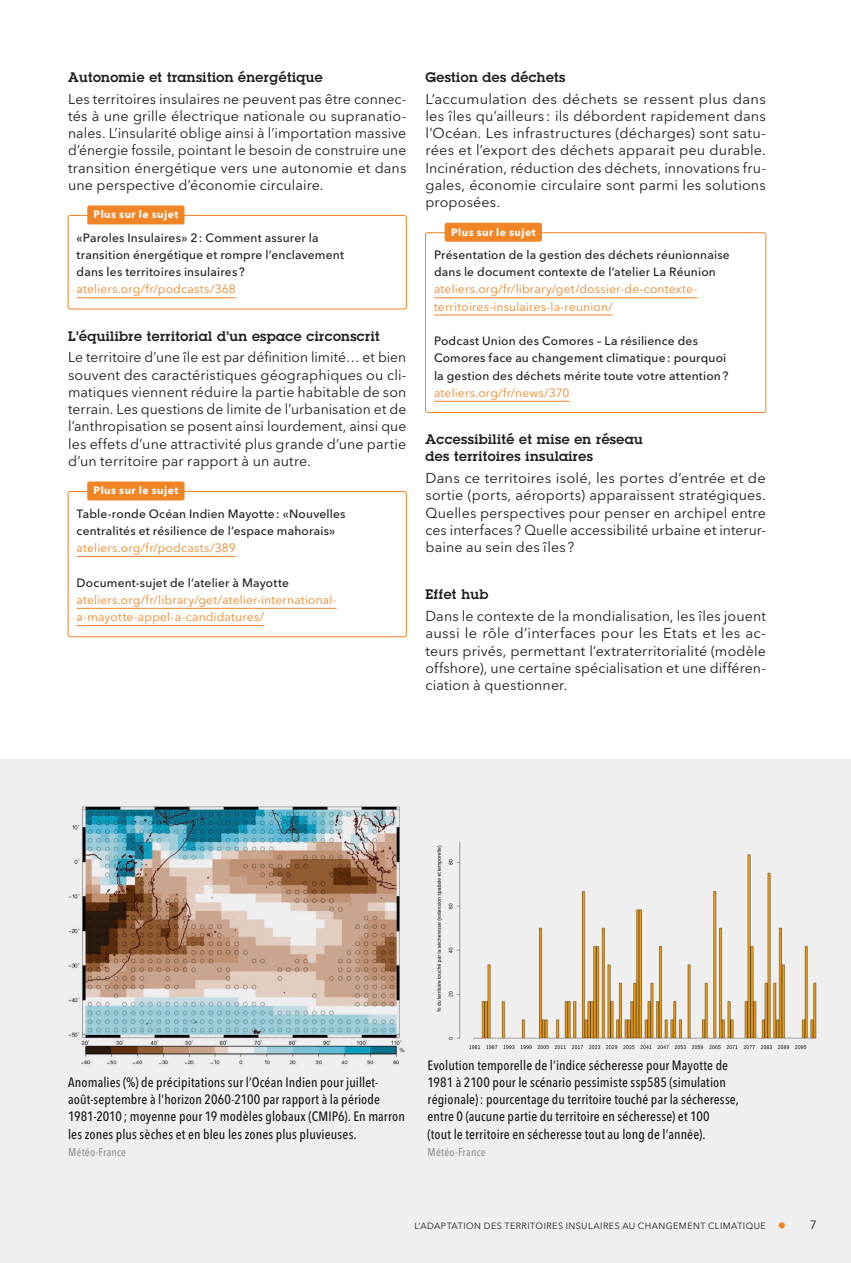
<style>
.page{position:relative;width:851px;height:1263px;background:#fff}
.page>*{position:absolute;margin:0;border:0;box-sizing:border-box;transform-origin:0 0}
.sans_alinéa_ni_espace{font:14.25px/17.2px "Avenir Next LT Pro";letter-spacing:.005em;color:#1d1d1b;text-align:justify}
.légende_image{font:500 condensed 13.5px/17.2px "Avenir Next LT Pro";letter-spacing:.01em;color:#1d1d1b}
.titre_2{font:600 13.5px/17.2px "Lubalin Graph Std";letter-spacing:.03em;color:#1d1d1b}
.texte_encart{font:500 12px/17.2px "Avenir Next LT Pro";letter-spacing:.015em;color:#1d1d1b}
.liens_encarts{font:12px/17.2px "Avenir Next LT Pro";letter-spacing:.015em;color:#f18526}
.t1{font:12px "Avenir Next LT Pro";color:#1d1d1b}
.crédits_image{font:500 condensed 11.25px "Avenir Next LT Pro";letter-spacing:.015em;color:#9d9d9d}
.titre_encart{font:700 10.5px "Avenir Next LT Pro";letter-spacing:.045em;color:#fff}
.t2{font:9px "Avenir Next LT Pro";letter-spacing:.05em;color:#1d1d1b}
</style>
<div class="page">
<div style="left:87px;top:205px;width:97px;height:19px;background:#f18526;border-radius:2px"></div>
<div style="left:68px;top:215px;width:338px;height:94px;border:1px solid #f18526;border-radius:2px"></div>
<hr style="left:77px;top:297px;width:159px;height:1px;background:#f18526">
<div style="left:87px;top:481px;width:97px;height:19px;background:#f18526;border-radius:2px"></div>
<div style="left:68px;top:491px;width:338px;height:146px;border:1px solid #f18526;border-radius:2px"></div>
<hr style="left:77px;top:556px;width:159px;height:1px;background:#f18526">
<hr style="left:77px;top:608px;width:259px;height:1px;background:#f18526">
<hr style="left:77px;top:625px;width:187px;height:1px;background:#f18526">
<div style="left:444px;top:223px;width:98px;height:19px;background:#f18526;border-radius:2px"></div>
<div style="left:425px;top:232px;width:341px;height:181px;border:1px solid #f18526;border-radius:2px"></div>
<hr style="left:434px;top:297px;width:263px;height:1px;background:#f18526">
<hr style="left:434px;top:315px;width:178px;height:1px;background:#f18526">
<hr style="left:434px;top:401px;width:135px;height:1px;background:#f18526">
<svg style="left:0;top:759px;width:850px;height:504px;fill:#efefef"></svg>
<svg style="left:778px;top:1222px;width:6px;height:6px"></svg>
<p class="titre_2" style="left:68px;top:68px;width:256px">Autonomie et transition énergétique</p>
<p class="sans_alinéa_ni_espace" style="left:68px;top:90px;width:340px">Les territoires insulaires ne peuvent pas être connec&shy;tés à une grille électrique nationale ou supranatio&shy;nales. L’insularité oblige ainsi à l’importation massive d’énergie fossile, pointant le besoin de construire une transition énergétique vers une autonomie et dans une perspective d’économie circulaire.</p>
<p class="titre_encart" style="left:94px;top:208px;width:86px">Plus sur le sujet</p>
<p class="texte_encart" style="left:77px;top:229px;width:269px">«Paroles Insulaires» 2: Comment assurer la transition énergétique et rompre l’enclavement dans les territoires insulaires?</p>
<p class="liens_encarts" style="left:77px;top:280px;width:161px">ateliers.org/fr/podcasts/368</p>
<p class="titre_2" style="left:68px;top:327px;width:313px">L’équilibre territorial d’un espace circonscrit</p>
<p class="sans_alinéa_ni_espace" style="left:68px;top:349px;width:340px">Le territoire d’une île est par définition limité… et bien souvent des caractéristiques géographiques ou cli&shy;matiques viennent réduire la partie habitable de son terrain. Les questions de limite de l’urbanisation et de l’anthropisation se posent ainsi lourdement, ainsi que les effets d’une attractivité plus grande d’une partie d’un territoire par rapport à un autre.</p>
<p class="titre_encart" style="left:94px;top:484px;width:86px">Plus sur le sujet</p>
<p class="texte_encart" style="left:77px;top:505px;width:270px">Table-ronde Océan Indien Mayotte: «Nouvelles centralités et résilience de l’espace mahorais»</p>
<p class="liens_encarts" style="left:77px;top:539px;width:161px">ateliers.org/fr/podcasts/389</p>
<p class="texte_encart" style="left:77px;top:574px;width:214px">Document-sujet de l’atelier à Mayotte</p>
<p class="liens_encarts" style="left:77px;top:591px;width:261px">ateliers.org/fr/library/get/atelier-international&shy;a-mayotte-appel-a-candidatures/</p>
<p class="titre_2" style="left:425px;top:68px;width:141px">Gestion des déchets</p>
<p class="sans_alinéa_ni_espace" style="left:425px;top:90px;width:342px">L’accumulation des déchets se ressent plus dans les îles qu’ailleurs : ils débordent rapidement dans l’Océan. Les infrastructures (décharges) sont satu&shy;rées et l’export des déchets apparait peu durable.<br>Incinération, réduction des déchets, innovations fru&shy;gales, économie circulaire sont parmi les solutions proposées.</p>
<p class="titre_encart" style="left:451px;top:225px;width:86px">Plus sur le sujet</p>
<p class="texte_encart" style="left:434px;top:246px;width:297px">Présentation de la gestion des déchets réunionnaise dans le document contexte de l’atelier La Réunion</p>
<p class="liens_encarts" style="left:434px;top:280px;width:265px">ateliers.org/fr/library/get/dossier-de-contexte&shy;territoires-insulaires-la-reunion/</p>
<p class="texte_encart" style="left:434px;top:332px;width:296px">Podcast Union des Comores – La résilience des<br>Comores face au changement climatique: pourquoi la gestion des déchets mérite toute votre attention?</p>
<p class="liens_encarts" style="left:434px;top:384px;width:137px">ateliers.org/fr/news/370</p>
<p class="titre_2" style="left:425px;top:430px;width:219px">Accessibilité et mise en réseau des territoires insulaires</p>
<p class="sans_alinéa_ni_espace" style="left:425px;top:469px;width:342px">Dans ce territoires isolé, les portes d’entrée et de sortie (ports, aéroports) apparaissent stratégiques.<br>Quelles perspectives pour penser en archipel entre ces interfaces? Quelle accessibilité urbaine et interur&shy;baine au sein des îles ?</p>
<p class="titre_2" style="left:425px;top:586px;width:64px">Effet hub</p>
<p class="sans_alinéa_ni_espace" style="left:425px;top:607px;width:342px">Dans le contexte de la mondialisation, les îles jouent aussi le rôle d’interfaces pour les Etats et les ac&shy;teurs privés, permettant l’extraterritorialité (modèle offshore), une certaine spécialisation et une différen&shy;ciation à questionner.</p>
<p class="légende_image" style="left:68px;top:1073px;width:338px">Anomalies (%) de précipitations sur l’Océan Indien pour juillet&shy;août-septembre à l’horizon 2060-2100 par rapport à la période 1981-2010 ; moyenne pour 19 modèles globaux (CMIP6). En marron les zones plus sèches et en bleu les zones plus pluvieuses.</p>
<p class="crédits_image" style="left:68px;top:1145px;width:59px">Météo-France</p>
<p class="légende_image" style="left:427px;top:1056px;width:313px">Evolution temporelle de l’indice sécheresse pour Mayotte de 1981 à 2100 pour le scénario pessimiste ssp585 (simulation régionale): pourcentage du territoire touché par la sécheresse, entre 0 (aucune partie du territoire en sécheresse) et 100<br>(tout le territoire en sécheresse tout au long de l’année).</p>
<p class="crédits_image" style="left:427px;top:1145px;width:59px">Météo-France</p>
<p class="t2" style="left:414px;top:1221px;width:353px">L’ADAPTATION DES TERRITOIRES INSULAIRES AU CHANGEMENT CLIMATIQUE</p>
<p class="t1" style="left:809px;top:1218px;width:8px">7</p>
</div>
